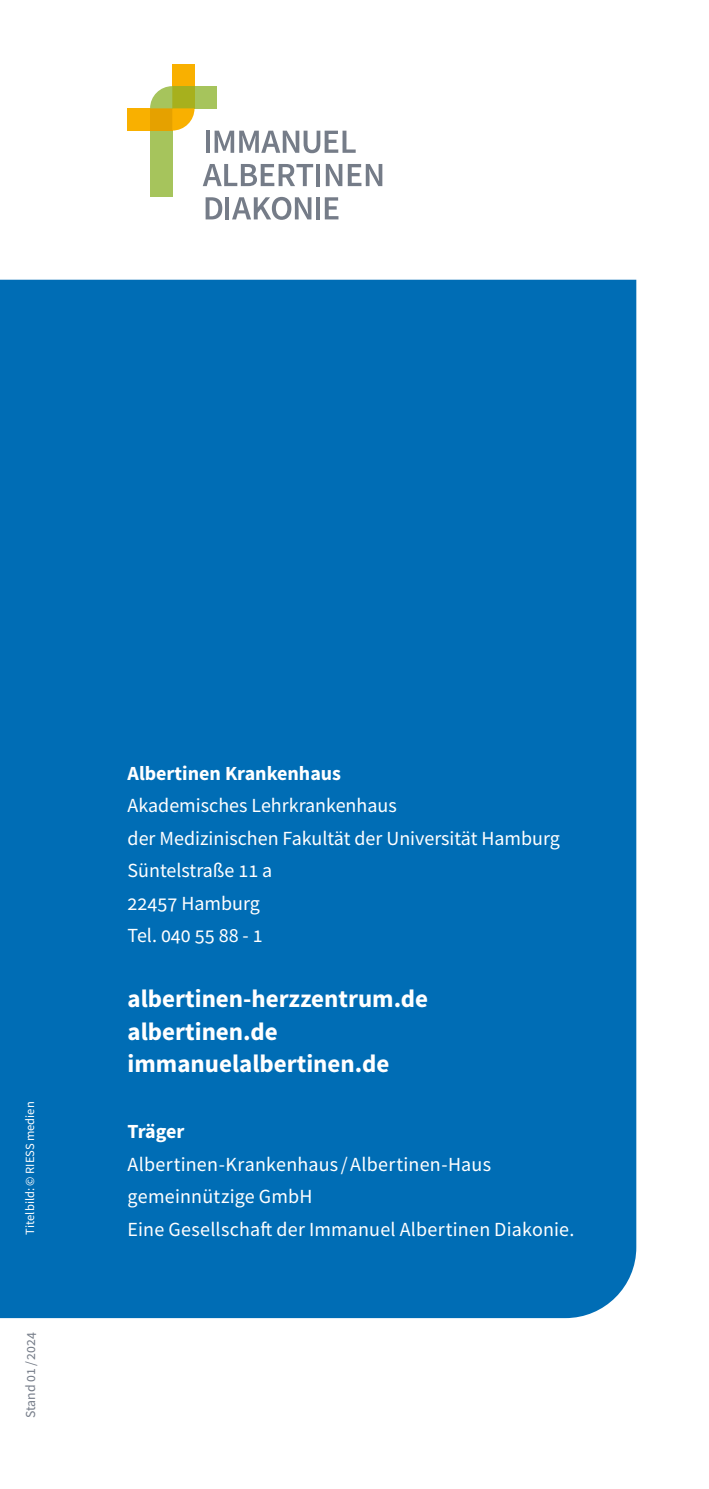
<style>
.page{position:relative;width:709px;height:1489px;background:#fff}
.page>*{position:absolute;margin:0;border:0;box-sizing:border-box;transform-origin:0 0}
.t1{font:700 25px/32.5px "Source Sans Pro";color:#fff}
.t2{font:20px/32.5px "Source Sans Pro";color:#fff}
.t3{font:700 20px "Source Sans Pro";color:#fff}
.t4{font:13.75px "Source Sans Pro";color:#757c88}
.t5{font:12.5px "Source Sans Pro";color:#fff}
</style>
<div class="page">
<hr style="left:206px;top:131px;width:3px;height:22px;background:#757c88">
<svg style="left:214px;top:131px;width:142px;height:22px"></svg>
<svg style="left:203px;top:164px;width:110px;height:22px"></svg>
<hr style="left:316px;top:164px;width:4px;height:22px;background:#757c88">
<svg style="left:326px;top:164px;width:16px;height:22px"></svg>
<svg style="left:348px;top:164px;width:34px;height:22px"></svg>
<svg style="left:206px;top:197px;width:16px;height:22px"></svg>
<hr style="left:225px;top:197px;width:4px;height:22px;background:#757c88">
<svg style="left:232px;top:197px;width:79px;height:23px"></svg>
<hr style="left:316px;top:197px;width:4px;height:22px;background:#757c88">
<svg style="left:325px;top:197px;width:13px;height:22px"></svg>
<div style="left:150px;top:131px;width:22px;height:66px;background:#a6c45c"></div>
<div style="left:194px;top:86px;width:23px;height:22px;background:#a6c45c"></div>
<div style="left:128px;top:108px;width:22px;height:23px;background:#f9b000"></div>
<div style="left:172px;top:64px;width:22px;height:22px;background:#f9b000"></div>
<svg style="left:150px;top:86px;width:44px;height:45px;background:#d0b835"></svg>
<div style="left:0;top:280px;width:636px;height:1037px;background:#006db5"></div>
<p class="t5" style="left:22px;top:1234px;width:135px;rotate:-90deg">Titelbild: © RIESS medien</p>
<p class="t4" style="left:22px;top:1417px;width:87px;rotate:-90deg">Stand 01 / 2024</p>
<p class="t3" style="left:128px;top:759px;width:215px">Albertinen Krankenhaus</p>
<p class="t2" style="left:128px;top:789px;width:434px">Akademisches Lehrkrankenhaus<br>der Medizinischen Fakultät der Universität Hamburg<br>Süntelstraße 11 a<br>22457 Hamburg<br>Tel. 040 55 88 - 1</p>
<p class="t1" style="left:128px;top:982px;width:302px">albertinen-herzzentrum.de albertinen.de immanuelalbertinen.de</p>
<p class="t3" style="left:128px;top:1117px;width:58px">Träger</p>
<p class="t2" style="left:128px;top:1147px;width:365px">Albertinen-Krankenhaus/Albertinen-Haus gemeinnützige GmbH</p>
<p class="t2" style="left:128px;top:1212px;width:448px">Eine Gesellschaft der Immanuel Albertinen Diakonie.</p>
</div>
